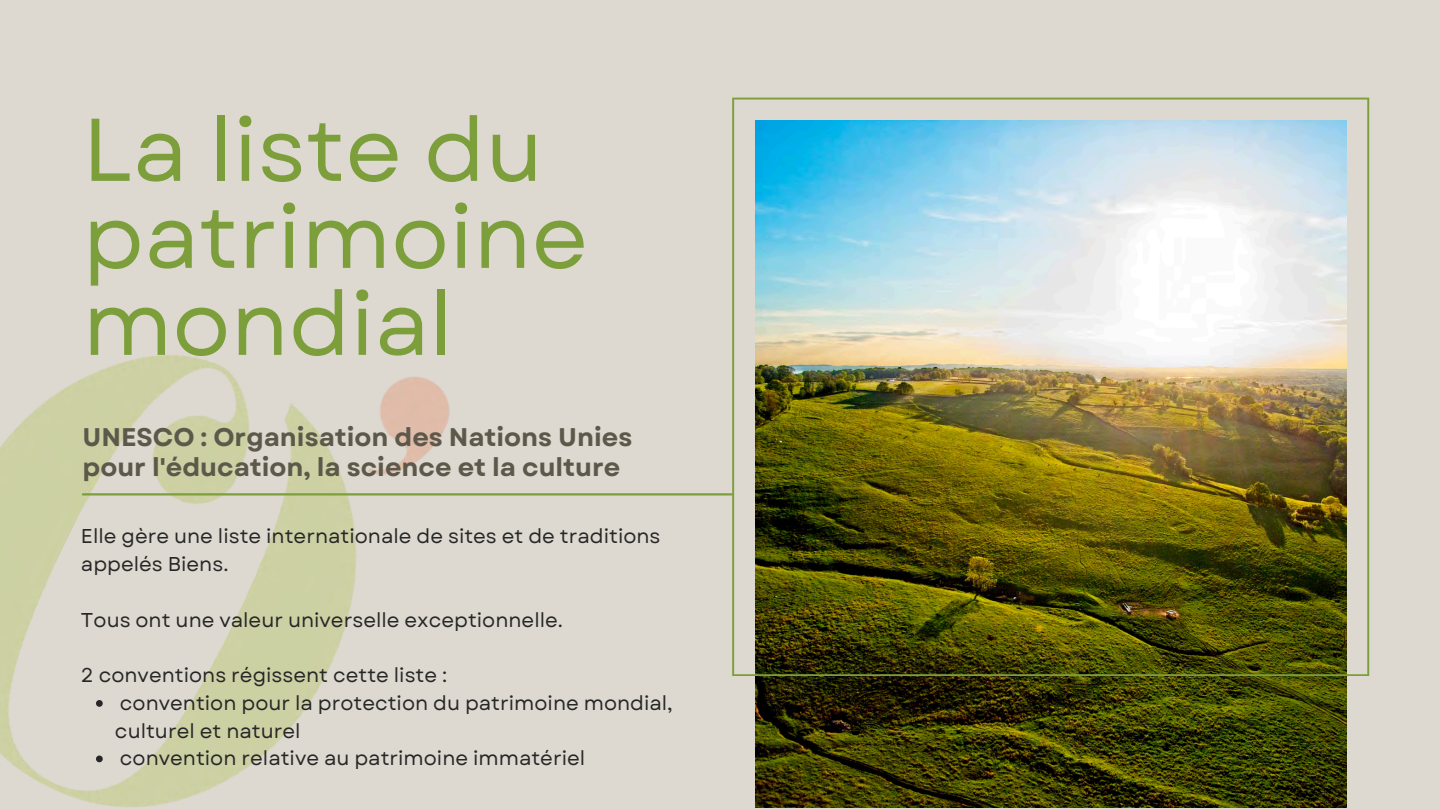
<style>
.page{position:relative;width:1440px;height:810px;background:#ded9d0}
.page>*{position:absolute;margin:0;border:0;box-sizing:border-box;transform-origin:0 0}
.t1{font:88.8px/87px "Garet";color:#7c9f3c}
.t2{font:700 25.5px/30.8px "Garet";color:#5c594b}
.t3{font:20px/27.7px "Garet";color:#272727}
</style>
<div class="page">
<img style="left:756px;top:676px;width:591px;height:132px">
<img style="left:732px;top:98px;width:637px;height:578px">
<img style="left:0;top:355px;width:450px;height:453px">
<hr style="left:83px;top:493px;width:649px;height:3px;background:#7c9f3c">
<svg style="left:96px;top:700px;width:7px;height:7px"></svg>
<svg style="left:96px;top:756px;width:7px;height:6px"></svg>
<p class="t1" style="left:82px;top:107px;width:507px">La liste du patrimoine mondial</p>
<p class="t2" style="left:82px;top:421px;width:551px">UNESCO : Organisation des Nations Unies pour l'éducation, la science et la culture</p>
<p class="t3" style="left:81px;top:523px;width:581px">Elle gère une liste internationale de sites et de traditions appelés Biens.</p>
<h2 class="t3" style="left:81px;top:606px;width:484px">Tous ont une valeur universelle exceptionnelle.</h2>
<p class="t3" style="left:81px;top:661px;width:368px">2 conventions régissent cette liste :</p>
<p class="t3" style="left:115px;top:689px;width:559px">convention pour la protection du patrimoine mondial, culturel et naturel</p>
<p class="t3" style="left:120px;top:745px;width:467px">convention relative au patrimoine immatériel</p>
</div>
